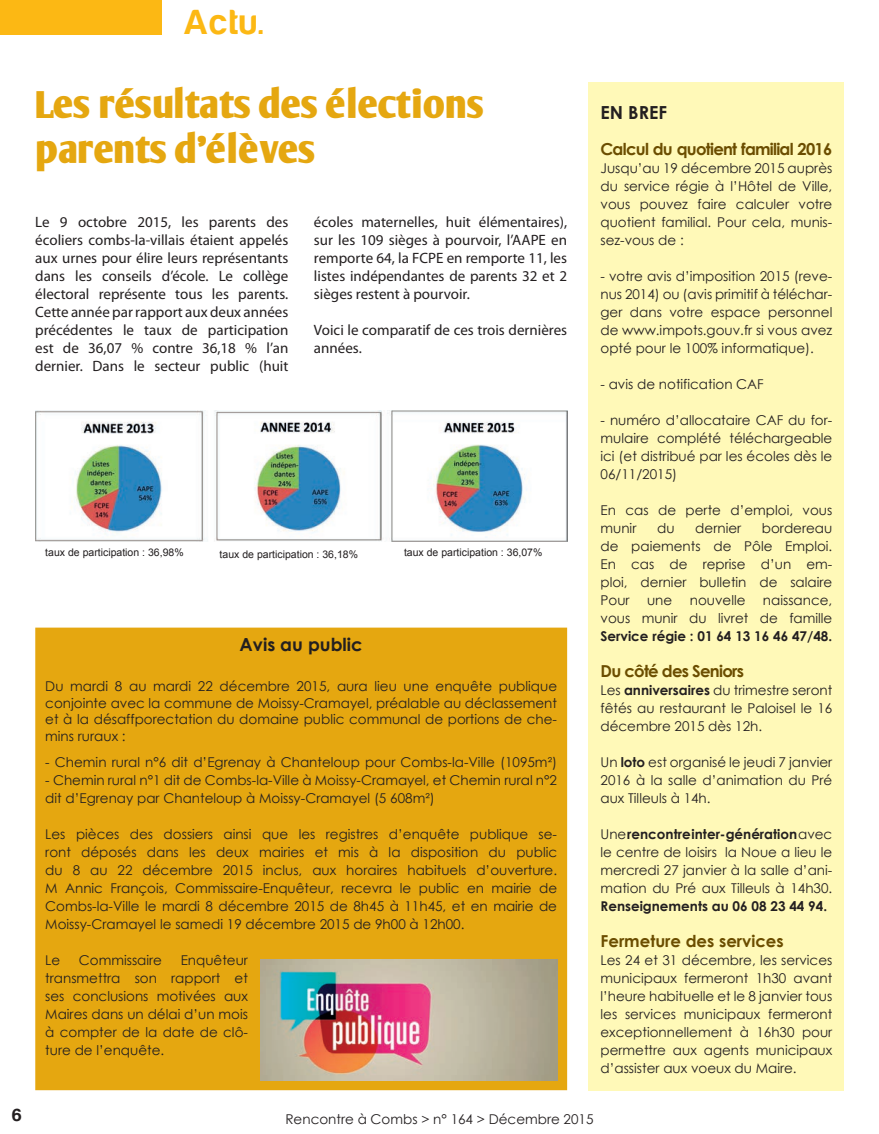
<style>
.page{position:relative;width:879px;height:1134px;background:#fff}
.page>*{position:absolute;margin:0;border:0;box-sizing:border-box;transform-origin:0 0}
.t1{font:700 37.5px/45px "Oli Jo";letter-spacing:-.01em;color:#e5a710}
.t2{font:36px "Harabara";color:#fcb814}
.t3{font:700 18px "Century Gothic";color:#231f20}
.t4{font:18px "Harabara";color:#231f20}
.t5{font:700 16.5px "Century Gothic";letter-spacing:-.045em;color:#6b4d00}
.t6{font:700 16.5px "Century Gothic";color:#6b4d00}
.t7{font:15px/18px "Myriad Pro";color:#231f20;text-align:justify}
.t8{font:13.5px/18px "Century Gothic";color:#231f20;text-align:justify}
.t9{font:700 13.5px "Century Gothic";color:#231f20}
.t10{font:10.5px "Arial";color:#231f20}
.s1{font-weight:700}
</style>
<div class="page">
<div style="left:0;top:0;width:162px;height:35px;background:#fcb814"></div>
<div style="left:588px;top:82px;width:255px;height:1008px;background:#fff9b8"></div>
<div style="left:36px;top:628px;width:530px;height:461px;background:#e5a710"></div>
<div style="left:35px;top:627px;width:532px;height:463px;border:2px solid #e5a710"></div>
<img style="left:35px;top:410px;width:532px;height:131px">
<img style="left:261px;top:959px;width:296px;height:121px">
<h2 class="t2" style="left:184px;top:3px;width:80px">Actu.</h2>
<h1 class="t1" style="left:35px;top:82px;width:451px">Les résultats des élections parents d’élèves</h1>
<p class="t7" style="left:35px;top:213px;width:255px">Le 9 octobre 2015, les parents des écoliers combs-la-villais étaient appelés aux urnes pour élire leurs représentants dans les conseils d’école. Le collège électoral représente tous les parents.<br>Cette année par rapport aux deux années précédentes le taux de participation est de 36,07 % contre 36,18 % l’an dernier. Dans le secteur public (huit</p>
<p class="t7" style="left:314px;top:213px;width:255px">écoles maternelles, huit élémentaires), sur les 109 sièges à pourvoir, l’AAPE en remporte 64, la FCPE en remporte 11, les listes indépendantes de parents 32 et 2 sièges restent à pourvoir.</p>
<p class="t7" style="left:314px;top:321px;width:255px">Voici le comparatif de ces trois dernières années.</p>
<p class="t10" style="left:45px;top:545px;width:140px">taux de participation : 36,98%</p>
<p class="t10" style="left:220px;top:547px;width:140px">taux de participation : 36,18%</p>
<p class="t10" style="left:404px;top:545px;width:140px">taux de participation : 36,07%</p>
<h3 class="t3" style="left:239px;top:631px;width:125px">Avis au public</h3>
<p class="t8" style="left:45px;top:678px;width:513px;line-height:16.5px">Du mardi 8 au mardi 22 décembre 2015, aura lieu une enquête publique conjointe avec la commune de Moissy-Cramayel, préalable au déclassement et à la désaffporectation du domaine public communal de portions de che&shy;mins ruraux :</p>
<p class="t8" style="left:45px;top:753px;width:513px">- Chemin rural n°6 dit d’Egrenay à Chanteloup pour Combs-la-Ville (1095m²)</p>
<p class="t8" style="left:45px;top:771px;width:513px">- Chemin rural n°1 dit de Combs-la-Ville à Moissy-Cramayel, et Chemin rural n°2 dit d’Egrenay par Chanteloup à Moissy-Cramayel (5 608m²)</p>
<p class="t8" style="left:45px;top:825px;width:513px">Les pièces des dossiers ainsi que les registres d’enquête publique se&shy;ront déposés dans les deux mairies et mis à la disposition du public du 8 au 22 décembre 2015 inclus, aux horaires habituels d’ouverture.<br>M Annic François, Commissaire-Enquêteur, recevra le public en mairie de Combs-la-Ville le mardi 8 décembre 2015 de 8h45 à 11h45, et en mairie de Moissy-Cramayel le samedi 19 décembre 2015 de 9h00 à 12h00.</p>
<p class="t8" style="left:45px;top:951px;width:17px">Le</p>
<p class="t8" style="left:79px;top:951px;width:85px">Commissaire</p>
<p class="t8" style="left:45px;top:951px;width:204px;text-indent:135px">Enquêteur transmettra son rapport et ses conclusions motivées aux Maires dans un délai d’un mois à compter de la date de clô&shy;ture de l’enquête.</p>
<h3 class="t3" style="left:600px;top:99px;width:68px">EN BREF</h3>
<p class="t5" style="left:600px;top:136px;width:233px">Calcul du quotient familial 2016</p>
<p class="t8" style="left:600px;top:159px;width:233px">Jusqu’au 19 décembre 2015 auprès du service régie à l’Hôtel de Ville, vous pouvez faire calculer votre quotient familial. Pour cela, munis&shy;sez-vous de :</p>
<p class="t8" style="left:600px;top:267px;width:233px">- votre avis d’imposition 2015 (reve&shy;nus 2014) ou (avis primitif à téléchar&shy;ger dans votre espace personnel de www.impots.gouv.fr si vous avez opté pour le 100% informatique).</p>
<p class="t8" style="left:600px;top:375px;width:165px">- avis de notification CAF</p>
<p class="t8" style="left:600px;top:411px;width:233px">- numéro d’allocataire CAF du for&shy;mulaire complété téléchargeable ici (et distribué par les écoles dès le 06/11/2015)</p>
<p class="t8" style="left:600px;top:501px;width:233px">En cas de perte d’emploi, vous munir</p>
<p class="t8" style="left:657px;top:519px;width:19px">du</p>
<p class="t8" style="left:695px;top:519px;width:47px">dernier</p>
<p class="t8" style="left:600px;top:519px;width:233px;text-indent:161px">bordereau de paiements de Pôle Emploi.<br>En cas de reprise d’un em&shy;ploi, dernier bulletin de salaire Pour</p>
<p class="t8" style="left:600px;top:591px;width:233px;text-align:right">naissance,<br>vous munir du livret de famille</p>
<p class="t9" style="left:600px;top:626px;width:233px">Service régie : 01 64 13 16 46 47/48.</p>
<p class="t5" style="left:600px;top:658px;width:145px">Du côté des Seniors</p>
<p class="t8" style="left:600px;top:681px;width:233px">Les <span class="s1">anniversaires</span> du trimestre seront fêtés au restaurant le Paloisel le 16 décembre 2015 dès 12h.</p>
<p class="t8" style="left:600px;top:753px;width:233px">Un <span class="s1">loto</span> est organisé le jeudi 7 janvier 2016 à la salle d’animation du Pré aux Tilleuls à 14h.</p>
<p class="t8" style="left:600px;top:825px;width:233px">Une <span class="s1">rencontre inter-génération</span> avec le centre de loisirs la Noue a lieu le mercredi 27 janvier à la salle d’ani&shy;mation du Pré aux Tilleuls à 14h30.</p>
<p class="t9" style="left:600px;top:896px;width:228px">Renseignements au 06 08 23 44 94.</p>
<p class="t6" style="left:600px;top:928px;width:185px">Fermeture des services</p>
<p class="t8" style="left:600px;top:951px;width:233px">Les 24 et 31 décembre, les services municipaux fermeront 1h30 avant l’heure habituelle et le 8 janvier tous les services municipaux fermeront exceptionnellement à 16h30 pour permettre aux agents municipaux d’assister aux voeux du Maire.</p>
<p class="t8" style="left:647px;top:591px;width:27px">une</p>
<p class="t8" style="left:689px;top:591px;width:57px">nouvelle</p>
<h3 class="t4" style="left:13px;top:1105px;width:11px">6</h3>
<p class="t8" style="left:285px;top:1110px;width:309px">Rencontre à Combs &gt; n° 164 &gt; Décembre 2015</p>
</div>
